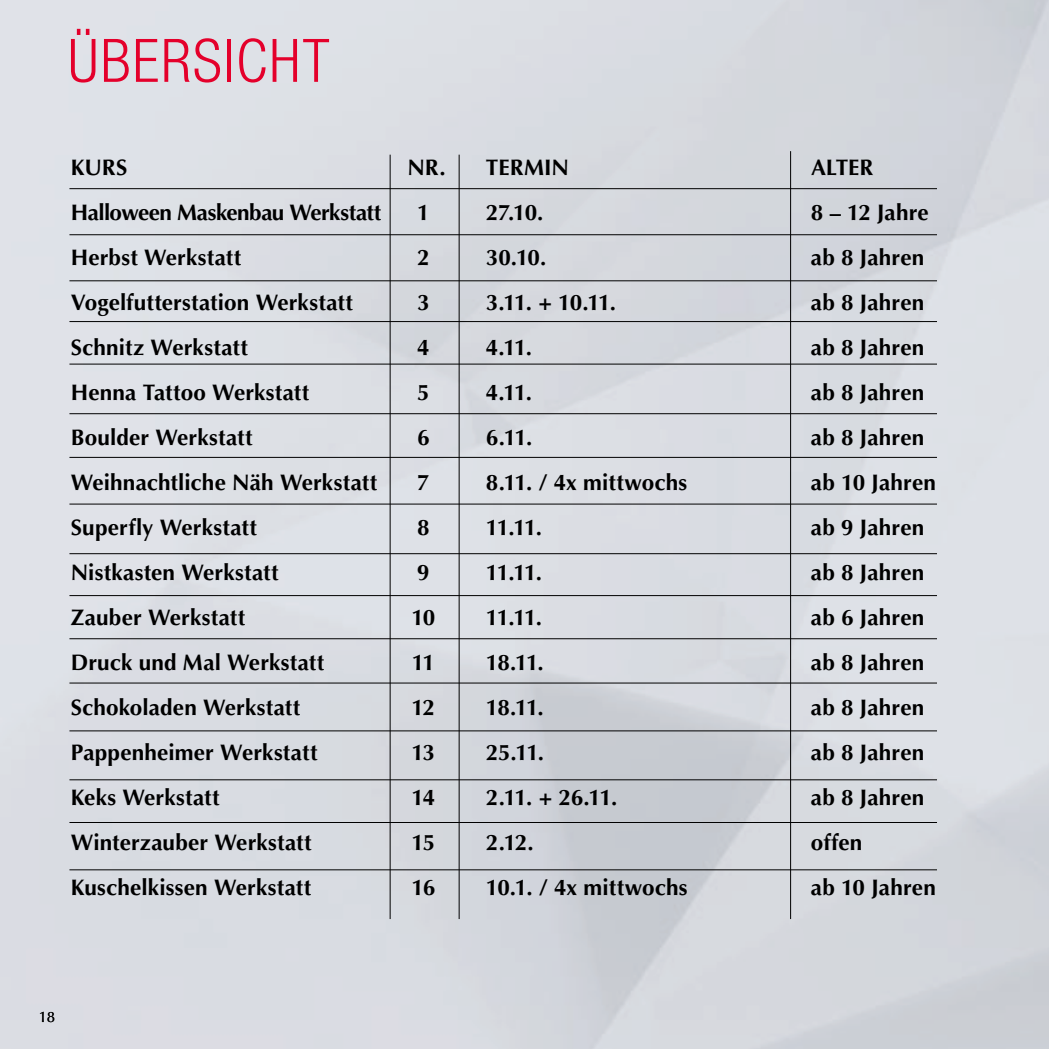
<style>
.page{position:relative;width:1049px;height:1049px;background:#fff}
.page>*{position:absolute;margin:0;border:0;box-sizing:border-box;transform-origin:0 0}
.t1{font:300 condensed 60px "Helvetica Neue LT Com";letter-spacing:.035em;color:#e4002b}
.t2{font:700 22.5px "Optima LT Std";letter-spacing:.005em;color:#000}
.t3{font:700 22.5px "Optima LT Std";letter-spacing:-.025em;color:#000}
.t4{font:15px "Optima LT Std";color:#000}
</style>
<div class="page">
<img style="left:0;top:0;width:1049px;height:1049px">
<hr style="left:459px;top:155px;width:1px;height:764px;background:#000">
<hr style="left:390px;top:155px;width:1px;height:764px;background:#000">
<hr style="left:790px;top:151px;width:1px;height:768px;background:#000">
<hr style="left:69px;top:188px;width:868px;height:1px;background:#000">
<hr style="left:69px;top:234px;width:868px;height:1px;background:#000">
<hr style="left:69px;top:364px;width:868px;height:1px;background:#000">
<hr style="left:69px;top:280px;width:868px;height:1px;background:#000">
<hr style="left:69px;top:321px;width:868px;height:1px;background:#000">
<hr style="left:69px;top:413px;width:868px;height:1px;background:#000">
<hr style="left:69px;top:457px;width:868px;height:1px;background:#000">
<hr style="left:69px;top:553px;width:868px;height:1px;background:#000">
<hr style="left:69px;top:504px;width:868px;height:1px;background:#000">
<hr style="left:69px;top:595px;width:868px;height:1px;background:#000">
<hr style="left:69px;top:638px;width:868px;height:1px;background:#000">
<hr style="left:69px;top:683px;width:868px;height:1px;background:#000">
<hr style="left:69px;top:730px;width:868px;height:1px;background:#000">
<hr style="left:69px;top:779px;width:868px;height:1px;background:#000">
<hr style="left:69px;top:822px;width:868px;height:1px;background:#000">
<hr style="left:69px;top:869px;width:868px;height:1px;background:#000">
<h1 class="t1" style="left:68px;top:26px;width:262px">ÜBERSICHT</h1>
<p class="t2" style="left:71px;top:154px;width:58px">Kurs</p>
<p class="t2" style="left:407px;top:154px;width:158px">Nr. Termin</p>
<p class="t2" style="left:811px;top:154px;width:64px">Alter</p>
<p class="t3" style="left:71px;top:199px;width:312px">Halloween Maskenbau Werkstatt</p>
<p class="t2" style="left:417px;top:199px;width:14px">1</p>
<p class="t2" style="left:486px;top:199px;width:59px">27.10.</p>
<p class="t2" style="left:811px;top:199px;width:119px">8 – 12 Jahre</p>
<p class="t2" style="left:71px;top:244px;width:172px">Herbst Werkstatt</p>
<p class="t2" style="left:417px;top:244px;width:14px">2</p>
<p class="t2" style="left:486px;top:244px;width:62px">30.10.</p>
<p class="t2" style="left:811px;top:244px;width:115px">ab 8 Jahren</p>
<p class="t2" style="left:71px;top:289px;width:283px">Vogelfutterstation Werkstatt</p>
<p class="t2" style="left:417px;top:289px;width:14px">3</p>
<p class="t2" style="left:486px;top:289px;width:132px">3.11. + 10.11.</p>
<p class="t2" style="left:811px;top:289px;width:115px">ab 8 Jahren</p>
<p class="t2" style="left:71px;top:334px;width:178px">Schnitz Werkstatt</p>
<p class="t2" style="left:417px;top:334px;width:14px">4</p>
<p class="t2" style="left:486px;top:334px;width:48px">4.11.</p>
<p class="t2" style="left:811px;top:334px;width:115px">ab 8 Jahren</p>
<p class="t2" style="left:71px;top:379px;width:240px">Henna Tattoo Werkstatt</p>
<p class="t2" style="left:417px;top:379px;width:14px">5</p>
<p class="t2" style="left:486px;top:379px;width:48px">4.11.</p>
<p class="t2" style="left:811px;top:379px;width:115px">ab 8 Jahren</p>
<p class="t2" style="left:71px;top:424px;width:183px">Boulder Werkstatt</p>
<p class="t2" style="left:417px;top:424px;width:14px">6</p>
<p class="t2" style="left:486px;top:424px;width:48px">6.11.</p>
<p class="t2" style="left:811px;top:424px;width:115px">ab 8 Jahren</p>
<p class="t2" style="left:71px;top:469px;width:308px">Weihnachtliche Näh Werkstatt</p>
<p class="t2" style="left:417px;top:469px;width:14px">7</p>
<p class="t2" style="left:486px;top:469px;width:203px">8.11. / 4x mittwochs</p>
<p class="t2" style="left:811px;top:469px;width:127px">ab 10 Jahren</p>
<p class="t2" style="left:71px;top:514px;width:188px">Superfly Werkstatt</p>
<p class="t2" style="left:417px;top:514px;width:14px">8</p>
<p class="t2" style="left:486px;top:514px;width:58px">11.11.</p>
<p class="t2" style="left:811px;top:514px;width:115px">ab 9 Jahren</p>
<p class="t2" style="left:71px;top:559px;width:209px">Nistkasten Werkstatt</p>
<p class="t2" style="left:417px;top:559px;width:14px">9</p>
<p class="t2" style="left:486px;top:559px;width:58px">11.11.</p>
<p class="t2" style="left:811px;top:559px;width:115px">ab 8 Jahren</p>
<p class="t2" style="left:71px;top:604px;width:176px">Zauber Werkstatt</p>
<p class="t2" style="left:411px;top:604px;width:26px">10</p>
<p class="t2" style="left:486px;top:604px;width:58px">11.11.</p>
<p class="t2" style="left:811px;top:604px;width:115px">ab 6 Jahren</p>
<p class="t2" style="left:71px;top:649px;width:255px">Druck und Mal Werkstatt</p>
<p class="t2" style="left:412px;top:649px;width:25px">11</p>
<p class="t2" style="left:486px;top:649px;width:59px">18.11.</p>
<p class="t2" style="left:811px;top:649px;width:115px">ab 8 Jahren</p>
<p class="t2" style="left:71px;top:694px;width:231px">Schokoladen Werkstatt</p>
<p class="t2" style="left:412px;top:694px;width:25px">12</p>
<p class="t2" style="left:486px;top:694px;width:59px">18.11.</p>
<p class="t2" style="left:811px;top:694px;width:115px">ab 8 Jahren</p>
<p class="t2" style="left:71px;top:739px;width:248px">Pappenheimer Werkstatt</p>
<p class="t2" style="left:412px;top:739px;width:25px">13</p>
<p class="t2" style="left:486px;top:739px;width:60px">25.11.</p>
<p class="t2" style="left:811px;top:739px;width:115px">ab 8 Jahren</p>
<p class="t2" style="left:71px;top:784px;width:150px">Keks Werkstatt</p>
<p class="t2" style="left:411px;top:784px;width:25px">14</p>
<p class="t2" style="left:486px;top:784px;width:133px">2.11. + 26.11.</p>
<p class="t2" style="left:811px;top:784px;width:115px">ab 8 Jahren</p>
<p class="t2" style="left:71px;top:829px;width:242px">Winterzauber Werkstatt</p>
<p class="t2" style="left:411px;top:829px;width:25px">15</p>
<p class="t2" style="left:486px;top:829px;width:50px">2.12.</p>
<p class="t2" style="left:811px;top:829px;width:53px">offen</p>
<p class="t2" style="left:71px;top:874px;width:242px">Kuschelkissen Werkstatt</p>
<p class="t2" style="left:411px;top:874px;width:25px">16</p>
<p class="t2" style="left:486px;top:874px;width:203px">10.1. / 4x mittwochs</p>
<p class="t2" style="left:811px;top:874px;width:127px">ab 10 Jahren</p>
<p class="t4" style="left:39px;top:1008px;width:18px">18</p>
</div>
